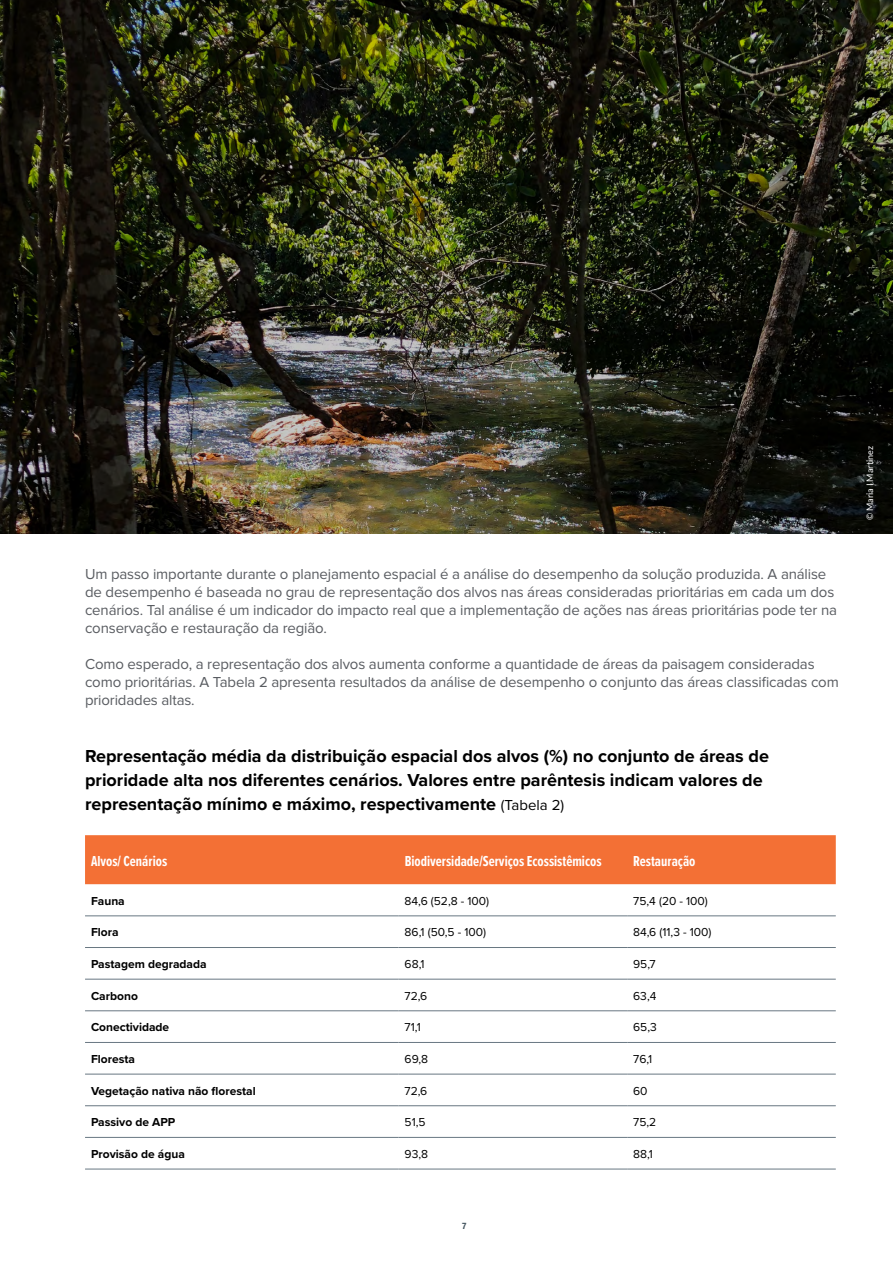
<style>
.page{position:relative;width:893px;height:1263px;background:#fff}
.page>*{position:absolute;margin:0;border:0;box-sizing:border-box;transform-origin:0 0}
.t1{font:700 18px/24px "Proxima Nova";color:#000}
.t2{font:15px/18px "Proxima Nova";letter-spacing:-.01em;color:#595c61}
.t3{font:700 15px "Proxima Nova Ex Cn";color:#fff}
.t4{font:700 12px "Proxima Nova";color:#000}
.t5{font:12px "Proxima Nova";color:#000}
.t6{font:9px "Lato";color:#fff}
.t7{font:700 condensed 9px "Helvetica Neue";color:#455560}
.s1{font-weight:400;font-size:15px}
</style>
<div class="page">
<div style="left:85px;top:835px;width:751px;height:49px;background:#f37035"></div>
<hr style="left:85px;top:915px;width:314px;height:1px;background:#687782">
<hr style="left:399px;top:915px;width:228px;height:1px;background:#687782">
<hr style="left:627px;top:915px;width:209px;height:1px;background:#687782">
<hr style="left:85px;top:947px;width:314px;height:1px;background:#687782">
<hr style="left:399px;top:947px;width:228px;height:1px;background:#687782">
<hr style="left:627px;top:947px;width:209px;height:1px;background:#687782">
<hr style="left:85px;top:979px;width:314px;height:1px;background:#687782">
<hr style="left:399px;top:979px;width:228px;height:1px;background:#687782">
<hr style="left:627px;top:979px;width:209px;height:1px;background:#687782">
<hr style="left:85px;top:1010px;width:314px;height:1px;background:#687782">
<hr style="left:399px;top:1010px;width:228px;height:1px;background:#687782">
<hr style="left:627px;top:1010px;width:209px;height:1px;background:#687782">
<hr style="left:85px;top:1042px;width:314px;height:1px;background:#687782">
<hr style="left:399px;top:1042px;width:228px;height:1px;background:#687782">
<hr style="left:627px;top:1042px;width:209px;height:1px;background:#687782">
<hr style="left:85px;top:1074px;width:314px;height:1px;background:#687782">
<hr style="left:399px;top:1074px;width:228px;height:1px;background:#687782">
<hr style="left:627px;top:1074px;width:209px;height:1px;background:#687782">
<hr style="left:85px;top:1105px;width:314px;height:1px;background:#687782">
<hr style="left:399px;top:1105px;width:228px;height:1px;background:#687782">
<hr style="left:627px;top:1105px;width:209px;height:1px;background:#687782">
<hr style="left:85px;top:1137px;width:314px;height:1px;background:#687782">
<hr style="left:399px;top:1137px;width:228px;height:1px;background:#687782">
<hr style="left:627px;top:1137px;width:209px;height:1px;background:#687782">
<hr style="left:85px;top:1169px;width:314px;height:1px;background:#687782">
<hr style="left:399px;top:1169px;width:228px;height:1px;background:#687782">
<hr style="left:627px;top:1169px;width:209px;height:1px;background:#687782">
<img style="left:0;top:0;width:893px;height:534px">
<p class="t2" style="left:85px;top:566px;width:753px">Um passo importante durante o planejamento espacial é a análise do desempenho da solução produzida. A análise de desempenho é baseada no grau de representação dos alvos nas áreas consideradas prioritárias em cada um dos cenários. Tal análise é um indicador do impacto real que a implementação de ações nas áreas prioritárias pode ter na conservação e restauração da região.</p>
<p class="t2" style="left:85px;top:656px;width:755px">Como esperado, a representação dos alvos aumenta conforme a quantidade de áreas da paisagem consideradas como prioritárias. A Tabela 2 apresenta resultados da análise de desempenho o conjunto das áreas classificadas com prioridades altas.</p>
<p class="t1" style="left:85px;top:744px;width:685px">Representação média da distribuição espacial dos alvos (%) no conjunto de áreas de prioridade alta nos diferentes cenários. Valores entre parêntesis indicam valores de representação mínimo e máximo, respectivamente <span class="s1">(Tabela 2)</span></p>
<p class="t3" style="left:91px;top:850px;width:78px">Alvos/ Cenários</p>
<p class="t3" style="left:405px;top:850px;width:198px">Biodiversidade/Serviços Ecossistêmicos</p>
<p class="t3" style="left:633px;top:850px;width:64px">Restauração</p>
<p class="t4" style="left:91px;top:892px;width:35px">Fauna</p>
<p class="t5" style="left:405px;top:894px;width:86px">84,6 (52,8 - 100)</p>
<p class="t5" style="left:633px;top:894px;width:76px">75,4 (20 - 100)</p>
<p class="t4" style="left:91px;top:923px;width:29px">Flora</p>
<p class="t5" style="left:405px;top:925px;width:83px">86,1 (50,5 - 100)</p>
<p class="t5" style="left:633px;top:925px;width:80px">84,6 (11,3 - 100)</p>
<p class="t4" style="left:91px;top:955px;width:117px">Pastagem degradada</p>
<p class="t5" style="left:405px;top:957px;width:21px">68,1</p>
<p class="t5" style="left:633px;top:957px;width:24px">95,7</p>
<p class="t4" style="left:91px;top:987px;width:48px">Carbono</p>
<p class="t5" style="left:405px;top:989px;width:24px">72,6</p>
<p class="t5" style="left:633px;top:989px;width:25px">63,4</p>
<p class="t4" style="left:91px;top:1018px;width:80px">Conectividade</p>
<p class="t5" style="left:405px;top:1020px;width:18px">71,1</p>
<p class="t5" style="left:633px;top:1020px;width:25px">65,3</p>
<p class="t4" style="left:91px;top:1050px;width:46px">Floresta</p>
<p class="t5" style="left:405px;top:1052px;width:25px">69,8</p>
<p class="t5" style="left:633px;top:1052px;width:21px">76,1</p>
<p class="t4" style="left:91px;top:1082px;width:166px">Vegetação nativa não florestal</p>
<p class="t5" style="left:405px;top:1084px;width:24px">72,6</p>
<p class="t5" style="left:633px;top:1084px;width:16px">60</p>
<p class="t4" style="left:91px;top:1113px;width:86px">Passivo de APP</p>
<p class="t5" style="left:405px;top:1115px;width:22px">51,5</p>
<p class="t5" style="left:633px;top:1115px;width:25px">75,2</p>
<p class="t4" style="left:91px;top:1145px;width:95px">Provisão de água</p>
<p class="t5" style="left:405px;top:1147px;width:25px">93,8</p>
<p class="t5" style="left:633px;top:1147px;width:21px">88,1</p>
<p class="t7" style="left:462px;top:1218px;width:6px">7</p>
<p class="t6" style="left:865px;top:520px;width:76px;rotate:-90deg">© Maria I Martinez</p>
</div>
